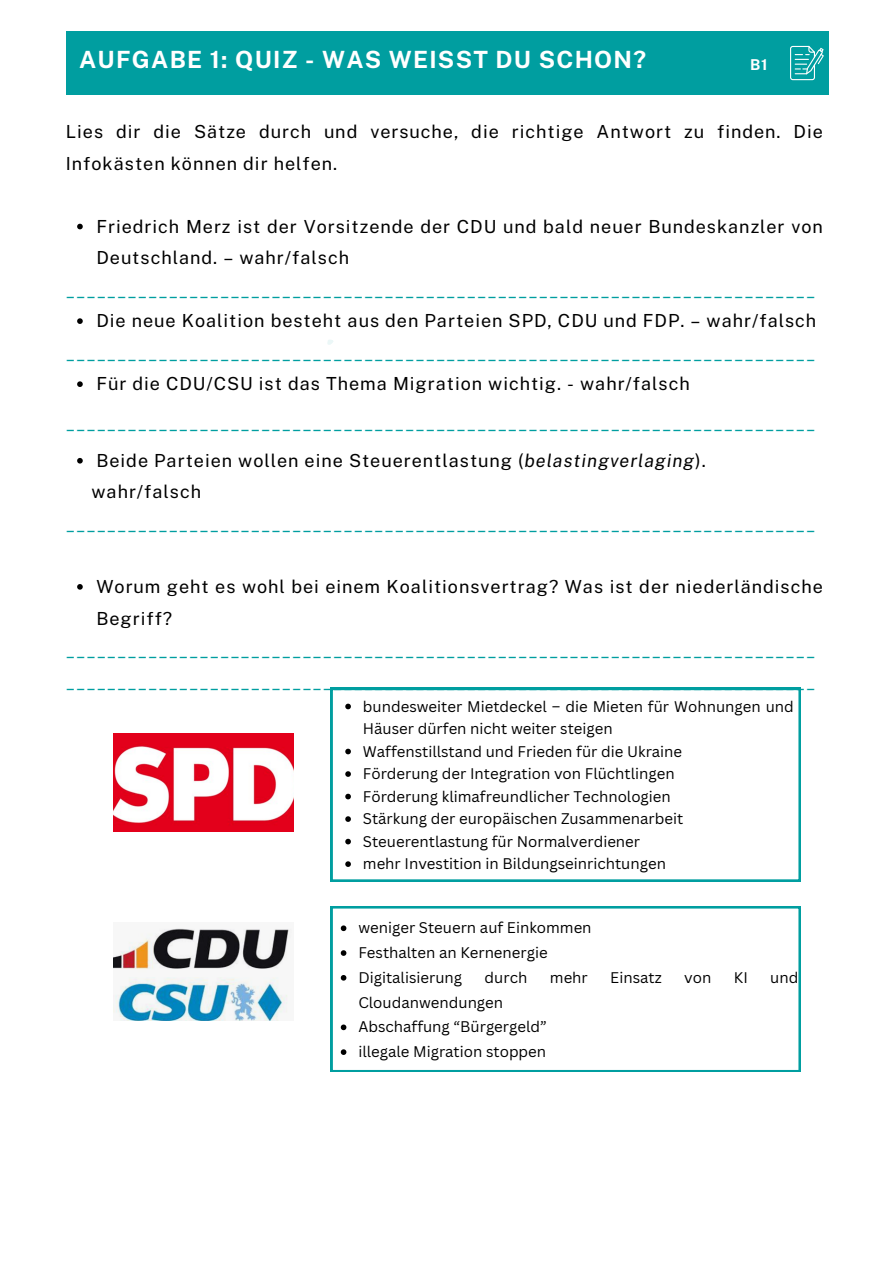
<style>
.page{position:relative;width:894px;height:1264px;background:#fff}
.page>*{position:absolute;margin:0;border:0;box-sizing:border-box;transform-origin:0 0}
.t1{font:700 23.7px "Public Sans";letter-spacing:.055em;color:#fff}
.t2{font:18px/31.5px "Public Sans";letter-spacing:.055em;color:#000}
.t3{font:18px/31.5px "Public Sans";letter-spacing:.055em;color:#009ea0}
.t4{font:15px/22.5px "Canva Sans";color:#000}
.t5{font:700 15px "Public Sans";color:#fff}
.s1{font-style:italic}
.s2{color:#000}
</style>
<div class="page">
<div style="left:66px;top:31px;width:762px;height:64px;background:#009ea0"></div>
<svg style="left:77px;top:224px;width:6px;height:5px"></svg>
<svg style="left:77px;top:318px;width:6px;height:6px"></svg>
<svg style="left:77px;top:381px;width:6px;height:6px"></svg>
<svg style="left:77px;top:458px;width:6px;height:5px"></svg>
<svg style="left:77px;top:584px;width:6px;height:5px"></svg>
<svg style="left:327px;top:340px;width:6px;height:5px"></svg>
<svg style="left:790px;top:46px;width:33px;height:34px"></svg>
<svg style="left:330px;top:688px;width:470px;height:193px"></svg>
<svg style="left:345px;top:703px;width:6px;height:6px"></svg>
<svg style="left:345px;top:748px;width:6px;height:6px"></svg>
<svg style="left:345px;top:771px;width:6px;height:5px"></svg>
<svg style="left:345px;top:793px;width:6px;height:6px"></svg>
<svg style="left:345px;top:816px;width:6px;height:5px"></svg>
<svg style="left:345px;top:838px;width:6px;height:6px"></svg>
<svg style="left:345px;top:861px;width:6px;height:6px"></svg>
<img style="left:113px;top:733px;width:180px;height:98px">
<img style="left:113px;top:928px;width:179px;height:92px">
<svg style="left:330px;top:906px;width:470px;height:165px"></svg>
<svg style="left:340px;top:925px;width:6px;height:6px"></svg>
<svg style="left:340px;top:950px;width:6px;height:5px"></svg>
<svg style="left:340px;top:975px;width:6px;height:5px"></svg>
<svg style="left:340px;top:1024px;width:6px;height:6px"></svg>
<svg style="left:340px;top:1049px;width:6px;height:5px"></svg>
<h2 class="t1" style="left:79px;top:46px;width:568px">AUFGABE 1: QUIZ - WAS WEISST DU SCHON?</h2>
<p class="t5" style="left:750px;top:56px;width:19px">B1</p>
<h3 class="t2" style="left:66px;top:116px;width:758px">Lies dir die Sätze durch und versuche, die richtige Antwort zu finden. Die<br>Infokästen können dir helfen.</h3>
<p class="t2" style="left:96px;top:210px;width:727px">Friedrich Merz ist der Vorsitzende der CDU und bald neuer Bundeskanzler von<br>Deutschland. – wahr/falsch</p>
<h1 class="t3" style="left:66px;top:273px;width:750px">_________________________________________________________________________</h1>
<h2 class="t2" style="left:96px;top:305px;width:721px">Die neue Koalition besteht aus den Parteien SPD, CDU und FDP. – wahr/falsch</h2>
<p class="t3" style="left:66px;top:336px;width:750px">_________________________________________________________________________</p>
<h2 class="t2" style="left:96px;top:368px;width:594px">Für die CDU/CSU ist das Thema Migration wichtig. - wahr/falsch</h2>
<p class="t3" style="left:66px;top:406px;width:750px">_________________________________________________________________________</p>
<h2 class="t2" style="left:96px;top:444px;width:610px">Beide Parteien wollen eine Steuerentlastung (<span class="s1">belastingverlaging</span>).</h2>
<p class="t3" style="left:66px;top:476px;width:750px;text-indent:26px"><span class="s2">wahr/falsch </span>_________________________________________________________________________</p>
<h2 class="t2" style="left:96px;top:570px;width:727px">Worum geht es wohl bei einem Koalitionsvertrag? Was ist der niederländische<br>Begriff?</h2>
<p class="t3" style="left:66px;top:634px;width:750px">_________________________________________________________________________</p>
<h2 class="t4" style="left:363px;top:694px;width:432px">bundesweiter Mietdeckel – die Mieten für Wohnungen und<br>Häuser dürfen nicht weiter steigen</h2>
<p class="t4" style="left:363px;top:739px;width:321px">Waffenstillstand und Frieden für die Ukraine</p>
<p class="t4" style="left:363px;top:762px;width:313px">Förderung der Integration von Flüchtlingen</p>
<p class="t4" style="left:363px;top:784px;width:309px">Förderung klimafreundlicher Technologien</p>
<p class="t4" style="left:363px;top:807px;width:322px">Stärkung der europäischen Zusammenarbeit</p>
<p class="t4" style="left:363px;top:829px;width:278px">Steuerentlastung für Normalverdiener</p>
<p class="t4" style="left:363px;top:852px;width:304px">mehr Investition in Bildungseinrichtungen</p>
<p class="t4" style="left:358px;top:916px;width:235px">weniger Steuern auf Einkommen</p>
<p class="t4" style="left:358px;top:941px;width:191px">Festhalten an Kernenergie</p>
<p class="t4" style="left:358px;top:965px;width:105px">Digitalisierung</p>
<p class="t4" style="left:484px;top:965px;width:44px">durch</p>
<p class="t4" style="left:549px;top:965px;width:39px">mehr</p>
<p class="t4" style="left:610px;top:965px;width:53px">Einsatz</p>
<p class="t4" style="left:684px;top:965px;width:29px">von</p>
<p class="t4" style="left:733px;top:965px;width:15px">KI</p>
<p class="t4" style="left:770px;top:965px;width:30px">und</p>
<p class="t4" style="left:358px;top:990px;width:146px">Cloudanwendungen</p>
<p class="t4" style="left:358px;top:1015px;width:190px">Abschaffung “Bürgergeld”</p>
<p class="t4" style="left:358px;top:1040px;width:189px">illegale Migration stoppen</p>
</div>
